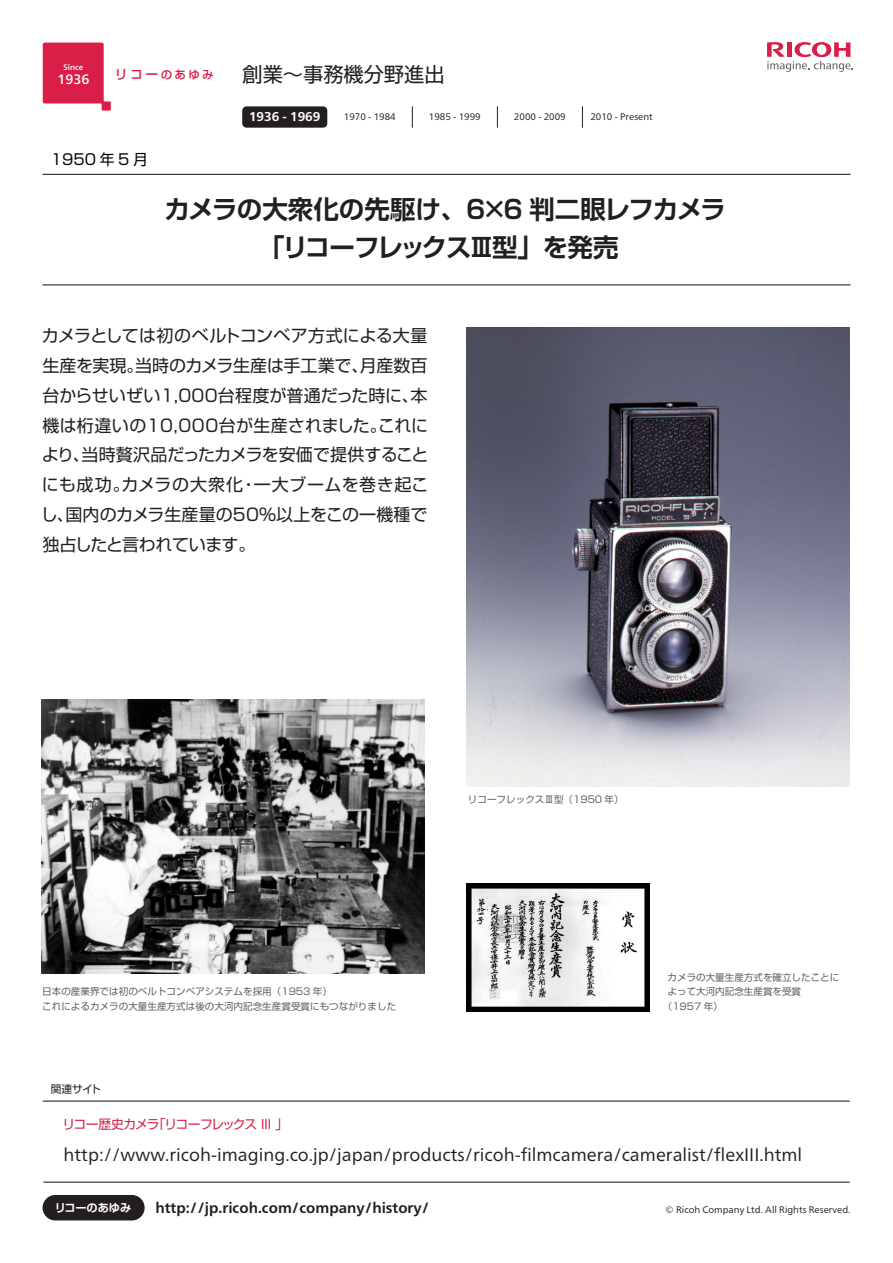
<style>
.page{position:relative;width:893px;height:1263px;background:#fff}
.page>*{position:absolute;margin:0;border:0;box-sizing:border-box;transform-origin:0 0}
.t1{font:700 25.5px/38.2px "Shin Go Pro De";letter-spacing:-.035em;color:#231f20;text-align:center}
.t2{font:20.25px "Shin Go Pro";color:#231f20}
.t3{font:18px "Frutiger Neue LT Pro";color:#231f20}
.t4{font:16.95px/29.7px "Shin Go Pro";letter-spacing:.005em;color:#231f20;text-align:justify}
.t5{font:700 14.85px "Frutiger Neue LT Pro";color:#231f20}
.t6{font:14.85px "Shin Go Pro";color:#030303}
.t7{font:500 13.65px "Frutiger Neue LT Pro";color:#fff}
.t8{font:12.75px "Shin Go Pro";letter-spacing:-.055em;color:#d91e47}
.t9{font:700 12.75px "Frutiger Neue LT Pro";color:#fff}
.t10{font:500 11.55px "Shin Go Pro";color:#d91e47}
.t11{font:700 11.1px "Shin Go Pro De";color:#fff}
.t12{font:10.65px "Shin Go Pro";letter-spacing:-.015em;color:#231f20}
.t13{font:9.6px/14.4px "Shin Go Pro";color:#636366}
.t14{font:9.6px "Frutiger Neue LT Pro";color:#231f20}
.t15{font:500 8.1px "Frutiger Neue LT Pro";color:#fff}
.s1{font-size:12.75px}
</style>
<div class="page">
<svg style="left:43px;top:43px;width:68px;height:68px"></svg>
<div style="left:43px;top:1195px;width:102px;height:25px;background:#231f20;border-radius:13px"></div>
<svg style="left:767px;top:42px;width:86px;height:30px"></svg>
<hr style="left:43px;top:174px;width:807px;height:1px;background:#231f20">
<div style="left:242px;top:106px;width:85px;height:22px;background:#231f20;border-radius:4px"></div>
<svg style="left:412px;top:106px;width:1px;height:22px"></svg>
<svg style="left:497px;top:106px;width:1px;height:22px"></svg>
<svg style="left:582px;top:106px;width:1px;height:22px"></svg>
<hr style="left:43px;top:284px;width:807px;height:1px;background:#231f20">
<img style="left:467px;top:327px;width:382px;height:459px">
<hr style="left:43px;top:1181px;width:807px;height:2px;background:#231f20">
<hr style="left:43px;top:1100px;width:807px;height:1px;background:#231f20">
<img style="left:467px;top:883px;width:183px;height:129px">
<img style="left:41px;top:699px;width:383px;height:275px">
<p class="t15" style="left:64px;top:62px;width:21px">Since</p>
<p class="t7" style="left:58px;top:71px;width:34px">1936</p>
<p class="t10" style="left:115px;top:65px;width:100px"><span class="s1">リコー</span>のあゆみ</p>
<p class="t6" style="left:51px;top:148px;width:99px">1950 年 5月</p>
<p class="t2" style="left:243px;top:58px;width:203px">創業～事務機分野進出</p>
<p class="t9" style="left:249px;top:109px;width:73px">1936 - 1969</p>
<p class="t14" style="left:344px;top:111px;width:53px">1970 - 1984</p>
<p class="t14" style="left:429px;top:111px;width:53px">1985 - 1999</p>
<p class="t14" style="left:514px;top:111px;width:53px">2000 - 2009</p>
<p class="t14" style="left:590px;top:111px;width:64px">2010 - Present</p>
<h1 class="t1" style="left:164px;top:187px;width:563px">カメラの大衆化の先駆け、6×6 判二眼レフカメラ「リコーフレックスⅢ型」を発売</h1>
<p class="t4" style="left:41px;top:319px;width:389px">カメラとしては初のベルトコンベア方式による大量生産を実現。当時のカメラ生産は手工業で、月産数百台からせいぜい1,000台程度が普通だった時に、本機は桁違いの10,000台が生産されました。これにより、当時贅沢品だったカメラを安価で提供することにも成功。カメラの大衆化・一大ブームを巻き起こし、国内のカメラ生産量の50%以上をこの一機種で独占したと言われています。</p>
<p class="t13" style="left:42px;top:983px;width:355px">日本の産業界では初のベルトコンベアシステムを採用（1953 年）<br>これによるカメラの大量生産方式は後の大河内記念生産賞受賞にもつながりました</p>
<p class="t12" style="left:51px;top:1080px;width:52px">関連サイト</p>
<p class="t8" style="left:62px;top:1114px;width:227px">リコー歴史カメラ「リコーフレックス III 」</p>
<p class="t13" style="left:468px;top:791px;width:157px">リコーフレックスⅢ型（1950 年）</p>
<p class="t13" style="left:668px;top:969px;width:173px">カメラの大量生産方式を確立したことに</p>
<p class="t13" style="left:668px;top:983px;width:135px">よって大河内記念生産賞を受賞</p>
<p class="t13" style="left:663px;top:998px;width:61px">（1957 年）</p>
<p class="t3" style="left:64px;top:1143px;width:740px">http://www.ricoh-imaging.co.jp/japan/products/ricoh-filmcamera/cameralist/flexIII.html</p>
<p class="t11" style="left:55px;top:1198px;width:78px">リコーのあゆみ</p>
<p class="t5" style="left:155px;top:1198px;width:275px">http://jp.ricoh.com/company/history/</p>
<p class="t14" style="left:665px;top:1204px;width:187px">© Ricoh Company Ltd. All Rights Reserved.</p>
</div>
